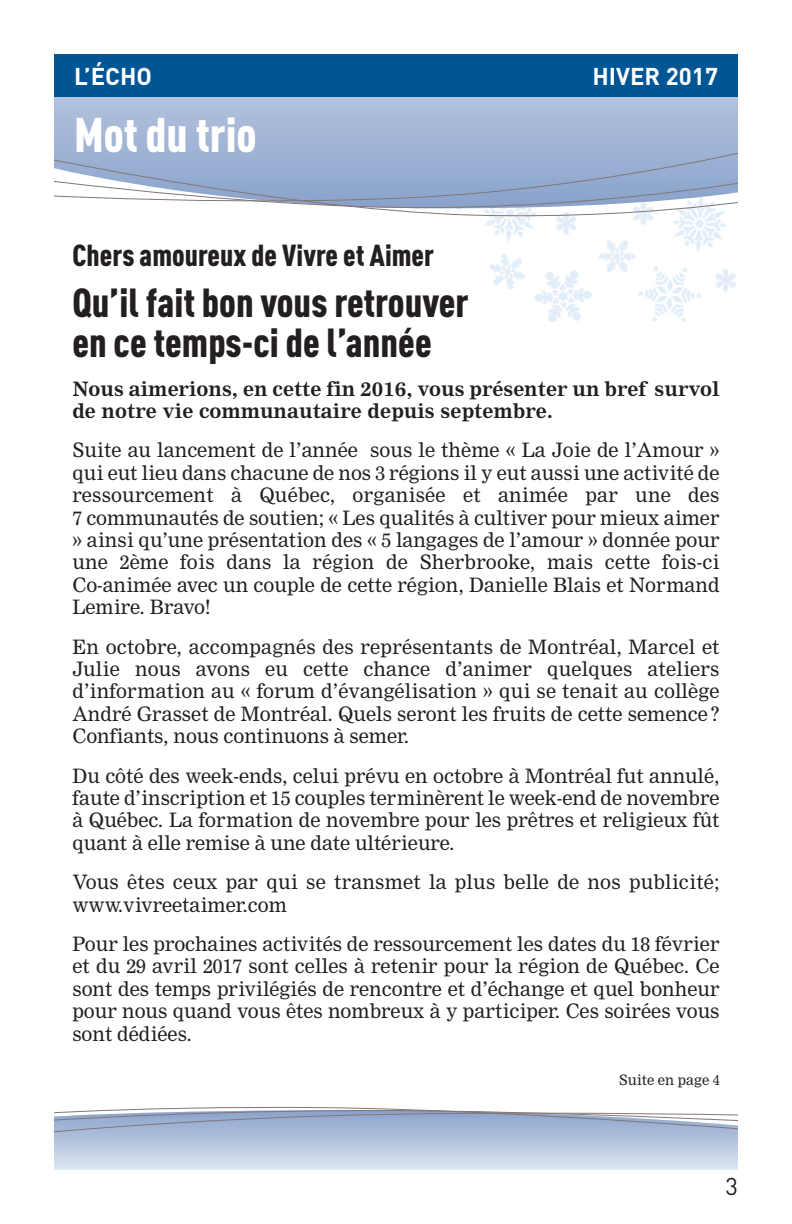
<style>
.page{position:relative;width:792px;height:1224px;background:#fff}
.page>*{position:absolute;margin:0;border:0;box-sizing:border-box;transform-origin:0 0}
.t1{font:900 48px "DIN Cond";color:#fff}
.t2{font:900 40px/40px "DIN Cond";color:#231f20}
.t3{font:900 30px "DIN Cond";color:#231f20}
.t4{font:700 24px "DIN";color:#fff}
.t5{font:24px "DIN";color:#231f20}
.t6{font:19.4px/22.4px "Nimrod";color:#231f20;text-align:justify}
.t7{font:700 19.4px/22.4px "Nimrod";color:#231f20}
.t8{font:14px "Nimrod";color:#231f20}
</style>
<div class="page">
<img style="left:485px;top:221px;width:251px;height:100px">
<div style="left:54px;top:97px;width:684px;height:35px;background:#acbdda"></div>
<svg style="left:407px;top:212px;width:317px;height:9px"></svg>
<svg style="left:54px;top:132px;width:684px;height:80px;background:#a7b8d6"></svg>
<div style="left:54px;top:54px;width:684px;height:43px;background:#005594"></div>
<svg style="left:54px;top:1140px;width:684px;height:30px;background:#c8d4e7"></svg>
<svg style="left:54px;top:1106px;width:684px;height:34px"></svg>
<p class="t4" style="left:74px;top:62px;width:80px">L’ÉCHO</p>
<h1 class="t1" style="left:74px;top:118px;width:184px">Mot du trio</h1>
<p class="t4" style="left:592px;top:62px;width:127px">HIVER 2017</p>
<h3 class="t3" style="left:72px;top:244px;width:363px">Chers amoureux de Vivre et Aimer</h3>
<h2 class="t2" style="left:72px;top:286px;width:398px">Qu’il fait bon vous retrouver en ce temps-ci de l’année</h2>
<p class="t7" style="left:72px;top:379px;width:649px">Nous aimerions, en cette fin 2016, vous présenter un bref survol de notre vie communautaire depuis septembre.</p>
<p class="t6" style="left:72px;top:440px;width:649px">Suite au lancement de l’année sous le thème « La Joie de l’Amour » qui eut lieu dans chacune de nos 3 régions il y eut aussi une activité de ressourcement à Québec, organisée et animée par une des 7 communautés de soutien; « Les qualités à cultiver pour mieux aimer » ainsi qu’une présentation des « 5 langages de l’amour » donnée pour une 2ème fois dans la région de Sherbrooke, mais cette fois-ci Co-animée avec un couple de cette région, Danielle Blais et Normand Lemire. Bravo!</p>
<p class="t6" style="left:72px;top:637px;width:649px">En octobre, accompagnés des représentants de Montréal, Marcel et Julie nous avons eu cette chance d’animer quelques ateliers d’information au « forum d’évangélisation » qui se tenait au collège André Grasset de Montréal. Quels seront les fruits de cette semence?<br>Confiants, nous continuons à semer.</p>
<p class="t6" style="left:72px;top:766px;width:649px">Du côté des week-ends, celui prévu en octobre à Montréal fut annulé, faute d’inscription et 15 couples terminèrent le week-end de novembre à Québec. La formation de novembre pour les prêtres et religieux fût quant à elle remise à une date ultérieure.</p>
<p class="t6" style="left:72px;top:872px;width:649px">Vous êtes ceux par qui se transmet la plus belle de nos publicité; www.vivreetaimer.com</p>
<p class="t6" style="left:72px;top:934px;width:649px">Pour les prochaines activités de ressourcement les dates du 18 février et du 29 avril 2017 sont celles à retenir pour la région de Québec. Ce sont des temps privilégiés de rencontre et d’échange et quel bonheur pour nous quand vous êtes nombreux à y participer. Ces soirées vous sont dédiées.</p>
<p class="t8" style="left:619px;top:1074px;width:102px">Suite en page 4</p>
<p class="t5" style="left:726px;top:1172px;width:14px">3</p>
</div>
